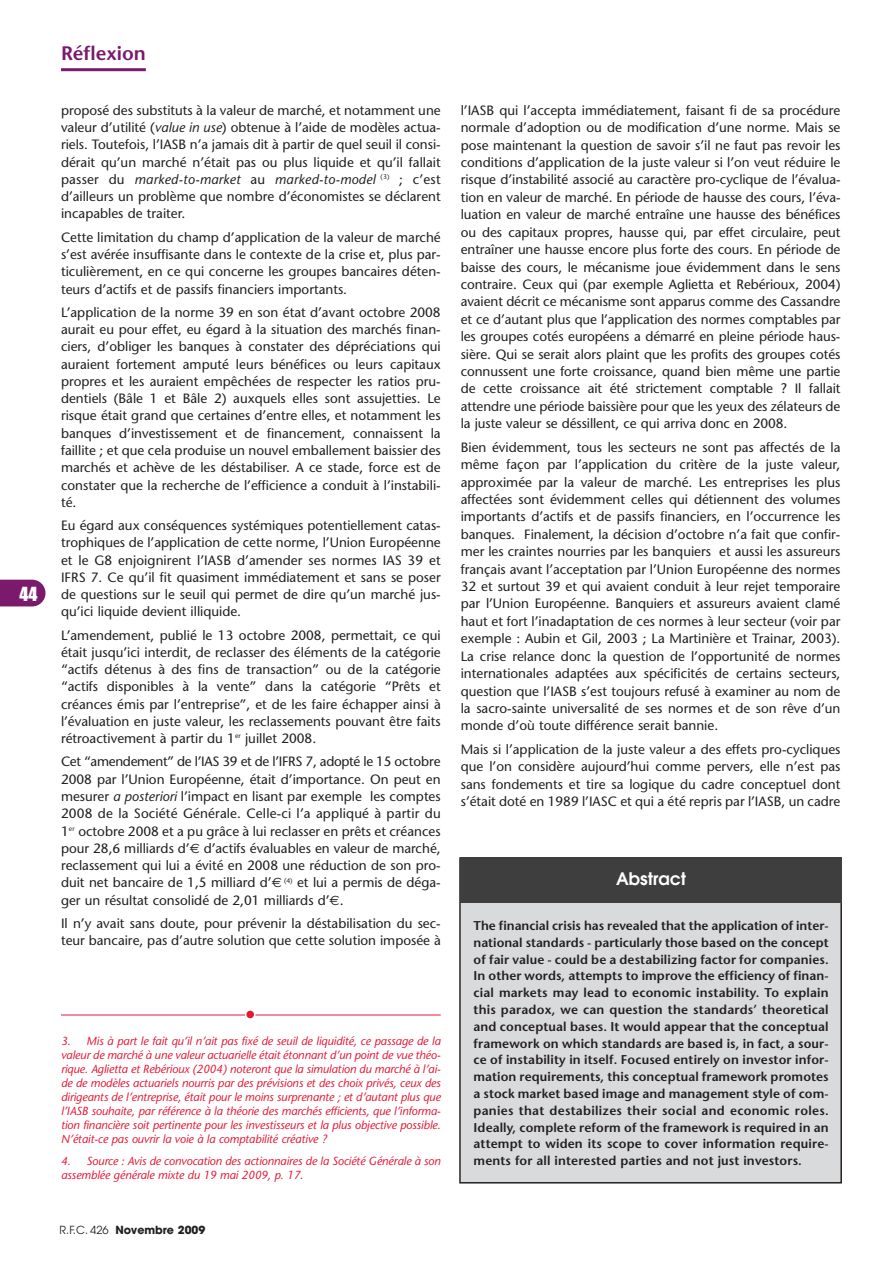
<style>
.page{position:relative;width:893px;height:1263px;background:#fff}
.page>*{position:absolute;margin:0;border:0;box-sizing:border-box;transform-origin:0 0}
.t1{font:600 19.5px "Stone Sans";color:#7b196d}
.t2{font:18px "Impact";color:#fff}
.t3{font:600 17.25px "Avant Garde";color:#fff}
.t4{font:13.5px/17.2px "Stone Sans";color:#231f20;text-align:justify}
.t5{font:600 12.75px/16.8px "Stone Sans";letter-spacing:.01em;color:#231f20;text-align:justify}
.t6{font:italic 11.7px/14.1px "Stone Sans";letter-spacing:-.01em;color:#e51836;text-align:justify}
.t7{font:700 11.1px "Avant Garde";color:#231f20}
.s1{font-style:italic}
.s2{font-family:"Euro Sans"}
.s3{font-weight:400}
</style>
<div class="page">
<hr style="left:61px;top:68px;width:85px;height:3px;background:#7b196d">
<svg style="left:0;top:580px;width:45px;height:26px"></svg>
<div style="left:461px;top:859px;width:379px;height:323px;background:#d9dadc"></div>
<div style="left:459px;top:857px;width:383px;height:326px;border:2px solid #231f20"></div>
<div style="left:460px;top:857px;width:382px;height:46px;background:#3e3e3f"></div>
<hr style="left:61px;top:1015px;width:380px;height:1px;background:#e51836">
<svg style="left:245px;top:1010px;width:11px;height:9px"></svg>
<h2 class="t2" style="left:20px;top:588px;width:20px">44</h2>
<h1 class="t1" style="left:61px;top:45px;width:86px">Réflexion</h1>
<p class="t4" style="left:61px;top:103px;width:381px">proposé des substituts à la valeur de marché, et notamment une valeur d’utilité (<span class="s1">value in use</span>) obtenue à l’aide de modèles actua&shy;riels. Toutefois, l’IASB n’a jamais dit à partir de quel seuil il consi&shy;dérait qu’un marché n’était pas ou plus liquide et qu’il fallait passer du <span class="s1">marked-to-market</span> au <span class="s1">marked-to-model</span> <sup>(3)</sup> ; c’est d’ailleurs un problème que nombre d’économistes se déclarent incapables de traiter.</p>
<p class="t4" style="left:61px;top:230px;width:381px">Cette limitation du champ d’application de la valeur de marché s’est avérée insuffisante dans le contexte de la crise et, plus par&shy;ticulièrement, en ce qui concerne les groupes bancaires déten&shy;teurs d’actifs et de passifs financiers importants.</p>
<p class="t4" style="left:61px;top:305px;width:381px">L’application de la norme 39 en son état d’avant octobre 2008 aurait eu pour effet, eu égard à la situation des marchés finan&shy;ciers, d’obliger les banques à constater des dépréciations qui auraient fortement amputé leurs bénéfices ou leurs capitaux propres et les auraient empêchées de respecter les ratios pru&shy;dentiels (Bâle 1 et Bâle 2) auxquels elles sont assujetties. Le risque était grand que certaines d’entre elles, et notamment les banques d’investissement et de financement, connaissent la faillite ; et que cela produise un nouvel emballement baissier des marchés et achève de les déstabiliser. A ce stade, force est de constater que la recherche de l’efficience a conduit à l’instabili&shy;té.</p>
<p class="t4" style="left:61px;top:518px;width:381px">Eu égard aux conséquences systémiques potentiellement catas&shy;trophiques de l’application de cette norme, l’Union Européenne et le G8 enjoignirent l’IASB d’amender ses normes IAS 39 et IFRS 7. Ce qu’il fit quasiment immédiatement et sans se poser de questions sur le seuil qui permet de dire qu’un marché jus&shy;qu’ici liquide devient illiquide.</p>
<p class="t4" style="left:61px;top:628px;width:381px">L’amendement, publié le 13 octobre 2008, permettait, ce qui était jusqu’ici interdit, de reclasser des éléments de la catégorie “actifs détenus à des fins de transaction” ou de la catégorie “actifs disponibles à la vente” dans la catégorie “Prêts et créances émis par l’entreprise”, et de les faire échapper ainsi à l’évaluation en juste valeur, les reclassements pouvant être faits rétroactivement à partir du 1<sup>er</sup> juillet 2008.</p>
<p class="t4" style="left:61px;top:754px;width:381px">Cet “amendement” de l’IAS 39 et de l’IFRS 7, adopté le 15 octobre 2008 par l’Union Européenne, était d’importance. On peut en mesurer <span class="s1">a posteriori</span> l’impact en lisant par exemple les comptes 2008 de la Société Générale. Celle-ci l’a appliqué à partir du 1<sup>er</sup> octobre 2008 et a pu grâce à lui reclasser en prêts et créances pour 28,6 milliards d’<span class="s2">€</span> d’actifs évaluables en valeur de marché, reclassement qui lui a évité en 2008 une réduction de son pro&shy;duit net bancaire de 1,5 milliard d’<span class="s2">€</span> <sup>(4)</sup> et lui a permis de déga&shy;ger un résultat consolidé de 2,01 milliards d’<span class="s2">€</span>.</p>
<p class="t4" style="left:61px;top:916px;width:381px">Il n’y avait sans doute, pour prévenir la déstabilisation du sec&shy;teur bancaire, pas d’autre solution que cette solution imposée à</p>
<p class="t6" style="left:61px;top:1035px;width:381px">3. Mis à part le fait qu’il n’ait pas fixé de seuil de liquidité, ce passage de la valeur de marché à une valeur actuarielle était étonnant d’un point de vue théo&shy;rique. Aglietta et Rebérioux (2004) noteront que la simulation du marché à l’ai&shy;de de modèles actuariels nourris par des prévisions et des choix privés, ceux des dirigeants de l’entreprise, était pour le moins surprenante ; et d’autant plus que l’IASB souhaite, par référence à la théorie des marchés efficients, que l’informa&shy;tion financière soit pertinente pour les investisseurs et la plus objective possible.<br>N’était-ce pas ouvrir la voie à la comptabilité créative ?</p>
<p class="t6" style="left:61px;top:1155px;width:381px">4. Source : Avis de convocation des actionnaires de la Société Générale à son assemblée générale mixte du 19 mai 2009, p. 17.</p>
<p class="t7" style="left:60px;top:1226px;width:147px"><span class="s3">R.F.C. 426</span> Novembre 2009</p>
<p class="t4" style="left:461px;top:103px;width:381px">l’IASB qui l’accepta immédiatement, faisant fi de sa procédure normale d’adoption ou de modification d’une norme. Mais se pose maintenant la question de savoir s’il ne faut pas revoir les conditions d’application de la juste valeur si l’on veut réduire le risque d’instabilité associé au caractère pro-cyclique de l’évalua&shy;tion en valeur de marché. En période de hausse des cours, l’éva&shy;luation en valeur de marché entraîne une hausse des bénéfices ou des capitaux propres, hausse qui, par effet circulaire, peut entraîner une hausse encore plus forte des cours. En période de baisse des cours, le mécanisme joue évidemment dans le sens contraire. Ceux qui (par exemple Aglietta et Rebérioux, 2004) avaient décrit ce mécanisme sont apparus comme des Cassandre et ce d’autant plus que l’application des normes comptables par les groupes cotés européens a démarré en pleine période haus&shy;sière. Qui se serait alors plaint que les profits des groupes cotés connussent une forte croissance, quand bien même une partie de cette croissance ait été strictement comptable ? Il fallait attendre une période baissière pour que les yeux des zélateurs de la juste valeur se déssillent, ce qui arriva donc en 2008.</p>
<p class="t4" style="left:461px;top:440px;width:381px">Bien évidemment, tous les secteurs ne sont pas affectés de la même façon par l’application du critère de la juste valeur, approximée par la valeur de marché. Les entreprises les plus affectées sont évidemment celles qui détiennent des volumes importants d’actifs et de passifs financiers, en l’occurrence les banques. Finalement, la décision d’octobre n’a fait que confir&shy;mer les craintes nourries par les banquiers et aussi les assureurs français avant l’acceptation par l’Union Européenne des normes 32 et surtout 39 et qui avaient conduit à leur rejet temporaire par l’Union Européenne. Banquiers et assureurs avaient clamé haut et fort l’inadaptation de ces normes à leur secteur (voir par exemple : Aubin et Gil, 2003 ; La Martinière et Trainar, 2003).<br>La crise relance donc la question de l’opportunité de normes internationales adaptées aux spécificités de certains secteurs, question que l’IASB s’est toujours refusé à examiner au nom de la sacro-sainte universalité de ses normes et de son rêve d’un monde d’où toute différence serait bannie.</p>
<p class="t4" style="left:461px;top:742px;width:381px">Mais si l’application de la juste valeur a des effets pro-cycliques que l’on considère aujourd’hui comme pervers, elle n’est pas sans fondements et tire sa logique du cadre conceptuel dont s’était doté en 1989 l’IASC et qui a été repris par l’IASB, un cadre</p>
<p class="t3" style="left:616px;top:872px;width:72px">Abstract</p>
<p class="t5" style="left:474px;top:918px;width:357px">The financial crisis has revealed that the application of inter&shy;national standards - particularly those based on the concept of fair value - could be a destabilizing factor for companies.<br>In other words, attempts to improve the efficiency of finan&shy;cial markets may lead to economic instability. To explain this paradox, we can question the standards’ theoretical and conceptual bases. It would appear that the conceptual framework on which standards are based is, in fact, a sour&shy;ce of instability in itself. Focused entirely on investor infor&shy;mation requirements, this conceptual framework promotes a stock market based image and management style of com&shy;panies that destabilizes their social and economic roles.<br>Ideally, complete reform of the framework is required in an attempt to widen its scope to cover information require&shy;ments for all interested parties and not just investors.</p>
</div>
